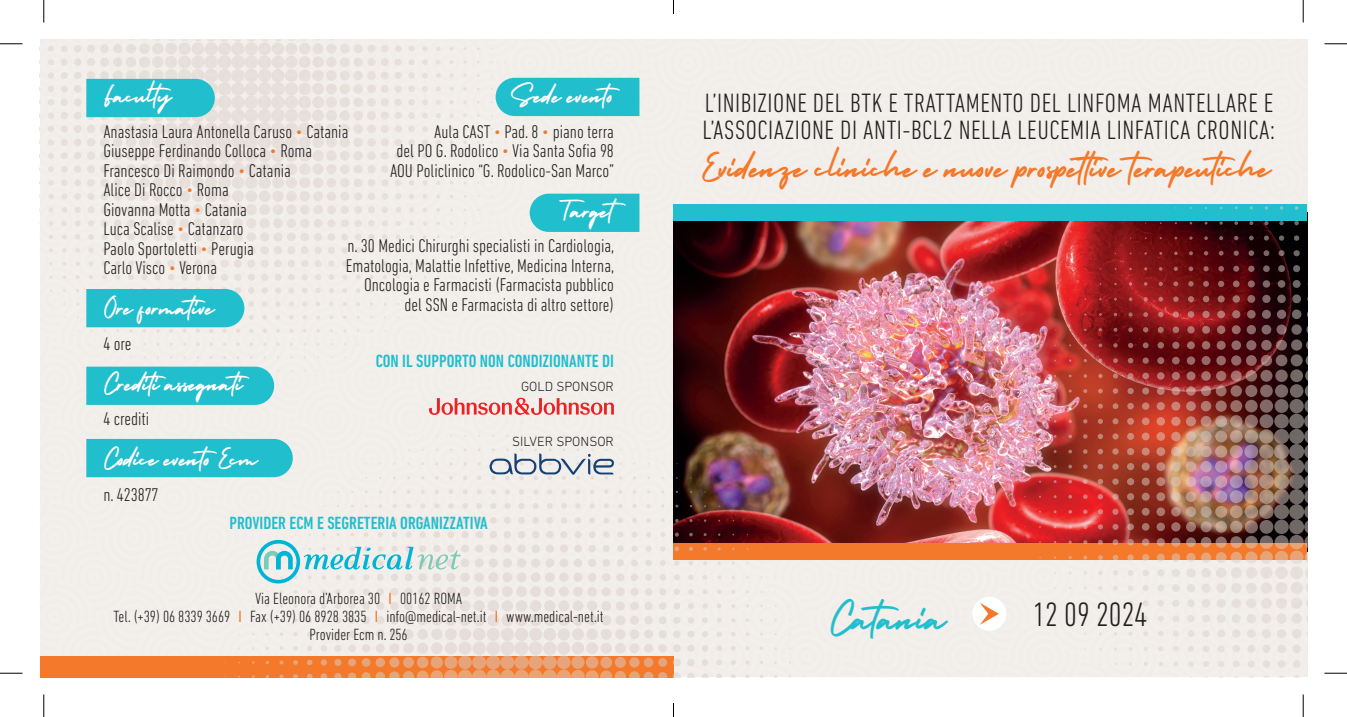
<style>
.page{position:relative;width:1347px;height:717px;background:#fff}
.page>*{position:absolute;margin:0;border:0;box-sizing:border-box;transform-origin:0 0}
.t1{font:300 condensed 34.5px "DIN Next LT Pro";color:#231f20}
.t2{font:28.5px "Holiday Free";color:#21bece}
.t3{font:300 condensed 27px/27px "DIN Next LT Pro";letter-spacing:.02em;color:#231f20}
.t4{font:24.75px "Holiday Free";color:#f4792a}
.t5{font:300 condensed 18.75px/19.5px "DIN Next LT Pro";color:#231f20;text-align:right}
.t6{font:18px "Holiday Free";color:#fff}
.t7{font:500 condensed 18px "DIN Next LT Pro";color:#21bece}
.t8{font:300 condensed 16.5px/18px "DIN Next LT Pro";color:#231f20;text-align:center}
.t9{font:300 13.5px "DIN Next LT Pro";color:#231f20}
.s1{color:#f4792a}
.s2{font-weight:400;color:#f4792a}
</style>
<div class="page">
<img style="left:40px;top:40px;width:1267px;height:637px">
<svg style="left:0;top:44px;width:22px;height:1px"></svg>
<svg style="left:1324px;top:44px;width:22px;height:1px"></svg>
<svg style="left:0;top:673px;width:22px;height:1px"></svg>
<svg style="left:1324px;top:673px;width:22px;height:1px"></svg>
<svg style="left:44px;top:0;width:1px;height:23px"></svg>
<svg style="left:44px;top:694px;width:1px;height:23px"></svg>
<svg style="left:1302px;top:0;width:1px;height:23px"></svg>
<svg style="left:1302px;top:694px;width:1px;height:23px"></svg>
<svg style="left:673px;top:0;width:1px;height:14px"></svg>
<svg style="left:673px;top:703px;width:1px;height:14px"></svg>
<p class="t6" style="left:103px;top:85px;width:77px">Faculty</p>
<p class="t5" style="left:103px;top:122px;width:246px;text-align:left">Anastasia Laura Antonella Caruso <span class="s1">•</span> Catania<br>Giuseppe Ferdinando Colloca <span class="s1">•</span> Roma<br>Francesco Di Raimondo <span class="s1">•</span> Catania<br>Alice Di Rocco <span class="s1">•</span> Roma<br>Giovanna Motta <span class="s1">•</span> Catania<br>Luca Scalise <span class="s1">•</span> Catanzaro<br>Paolo Sportoletti <span class="s1">•</span> Perugia<br>Carlo Visco <span class="s1">•</span> Verona</p>
<p class="t6" style="left:103px;top:297px;width:113px">Ore formative</p>
<p class="t5" style="left:103px;top:334px;width:30px">4 ore</p>
<p class="t6" style="left:103px;top:372px;width:155px">Crediti assegnati</p>
<p class="t5" style="left:103px;top:409px;width:47px">4 crediti</p>
<p class="t6" style="left:103px;top:448px;width:156px">Codice evento Ecm</p>
<p class="t5" style="left:103px;top:485px;width:57px">n. 423877</p>
<p class="t6" style="left:510px;top:85px;width:119px">Sede evento</p>
<p class="t5" style="left:390px;top:122px;width:225px">Aula CAST <span class="s1">•</span> Pad. 8 <span class="s1">•</span> piano terra<br>del PO G. Rodolico <span class="s1">•</span> Via Santa Sofia 98<br>AOU Policlinico “G. Rodolico-San Marco”</p>
<p class="t6" style="left:558px;top:199px;width:76px">Target</p>
<p class="t5" style="left:346px;top:236px;width:270px">n. 30 Medici Chirurghi specialisti in Cardiologia, Ematologia, Malattie Infettive, Medicina Interna, Oncologia e Farmacisti (Farmacista pubblico del SSN e Farmacista di altro settore)</p>
<p class="t7" style="left:375px;top:350px;width:240px">CON IL SUPPORTO NON CONDIZIONANTE DI</p>
<p class="t9" style="left:521px;top:379px;width:94px">GOLD SPONSOR</p>
<p class="t9" style="left:512px;top:433px;width:103px">SILVER SPONSOR</p>
<p class="t7" style="left:229px;top:513px;width:260px">PROVIDER ECM E SEGRETERIA ORGANIZZATIVA</p>
<p class="t8" style="left:114px;top:590px;width:491px">Via Eleonora d’Arborea 30 <span class="s2">I</span> 00162 ROMA<br>Tel. (+39) 06 8339 3669 <span class="s2">I</span> Fax (+39) 06 8928 3835 <span class="s2">I</span> info@medical-net.it <span class="s2">I</span> www.medical-net.it<br>Provider Ecm n. 256</p>
<h3 class="t3" style="left:702px;top:89px;width:574px">L’INIBIZIONE DEL BTK E TRATTAMENTO DEL LINFOMA MANTELLARE E<br>L’ASSOCIAZIONE DI ANTI-BCL2 NELLA LEUCEMIA LINFATICA CRONICA:</h3>
<h3 class="t4" style="left:701px;top:152px;width:571px">Evidenze cliniche e nuove prospettive terapeutiche</h3>
<h2 class="t2" style="left:829px;top:601px;width:118px">Catania</h2>
<h1 class="t1" style="left:1032px;top:595px;width:116px">12 09 2024</h1>
</div>
